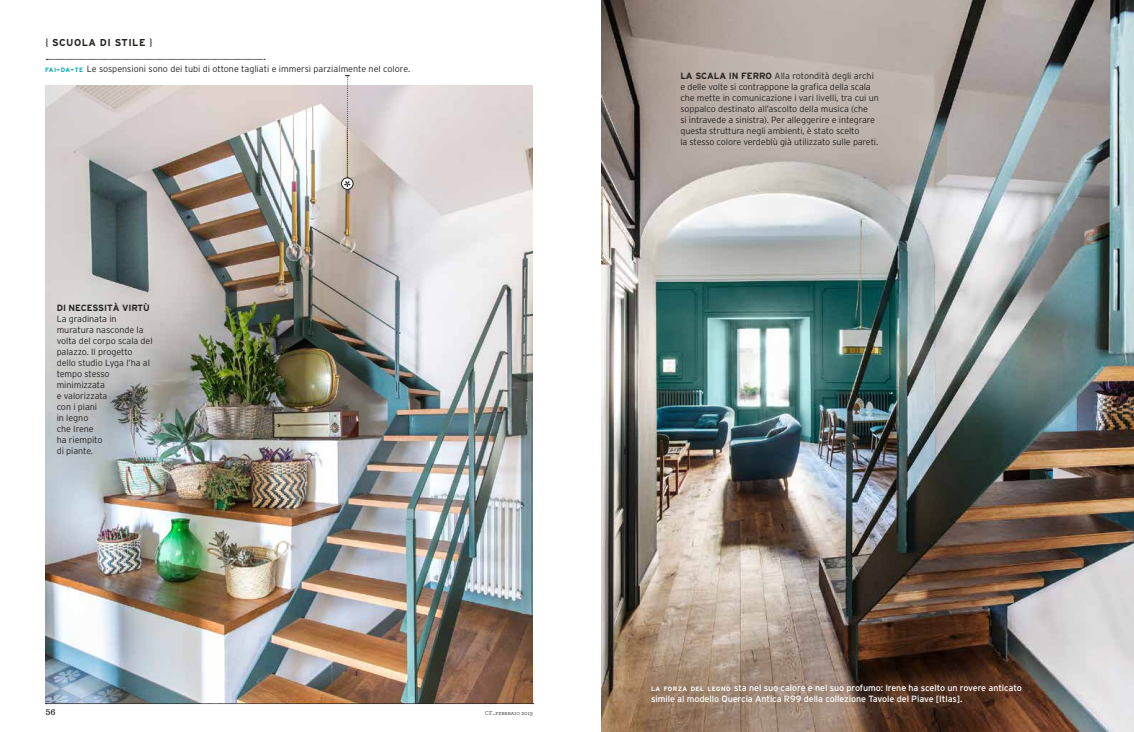
<style>
.page{position:relative;width:1134px;height:732px;background:#fff}
.page>*{position:absolute;margin:0;border:0;box-sizing:border-box;transform-origin:0 0}
.t1{font:700 10px "Interstate";letter-spacing:.05em;color:#24211f}
.t2{font:300 9px/11px "Interstate";letter-spacing:-.01em;color:#24211f}
.t3{font:9px/11px "Interstate";letter-spacing:-.01em;color:#fff}
.t4{font:700 9px "Interstate";letter-spacing:-.005em;color:#24211f}
.t5{font:300 9px "Clarendon No 1 URW";color:#24211f}
.t6{font:6px "Archer";color:#24211f}
.s1{font-family:"Adobe Garamond Pro"}
.s2{font-weight:700;font-size:6.3px;color:#00a6b0}
.s3{font-weight:700;color:#00a6b0}
.s4{font-weight:700}
.s5{font-weight:700;font-size:6.3px}
</style>
<div class="page">
<img style="left:601px;top:0;width:533px;height:731px">
<img style="left:45px;top:85px;width:488px;height:618px">
<svg style="left:46px;top:59px;width:219px;height:1px"></svg>
<div style="left:341px;top:177px;width:12px;height:12px;border:1px solid #24211f;border-radius:50%"></div>
<svg style="left:344px;top:75px;width:7px;height:112px"></svg>
<svg style="left:46px;top:703px;width:488px;height:1px"></svg>
<p class="t1" style="left:45px;top:36px;width:109px"><span class="s1">{</span> SCUOLA DI STILE <span class="s1">}</span></p>
<p class="t2" style="left:45px;top:64px;width:367px"><span class="s2">FAI</span><span class="s3">-</span><span class="s2">DA</span><span class="s3">-</span><span class="s2">TE</span> Le sospensioni sono dei tubi di ottone tagliati e immersi parzialmente nel colore.</p>
<p class="t4" style="left:57px;top:302px;width:95px">DI NECESSITÀ VIRTÙ</p>
<p class="t2" style="left:57px;top:313px;width:98px">La gradinata in muratura nasconde la volta del corpo scala del palazzo. Il progetto dello studio Lyga l’ha al tempo stesso minimizzata<br>e valorizzata<br>con i piani<br>in legno<br>che Irene<br>ha riempito<br>di piante.</p>
<p class="t5" style="left:45px;top:706px;width:12px">56</p>
<p class="t6" style="left:485px;top:708px;width:50px">CF_febbraio 2019</p>
<p class="t2" style="left:680px;top:70px;width:200px"><span class="s4">LA SCALA IN FERRO</span> Alla rotondità degli archi e delle volte si contrappone la grafica della scala che mette in comunicazione i vari livelli, tra cui un soppalco destinato all’ascolto della musica (che<br>si intravede a sinistra). Per alleggerire e integrare questa struttura negli ambienti, è stato scelto<br>la stesso colore verdeblù già utilizzato sulle pareti.</p>
<p class="t3" style="left:651px;top:682px;width:372px"><span class="s5">LA FORZA DEL LEGNO</span> sta nel suo calore e nel suo profumo: Irene ha scelto un rovere anticato simile al modello Quercia Antica R99 della collezione Tavole del Piave [Itlas].</p>
</div>
